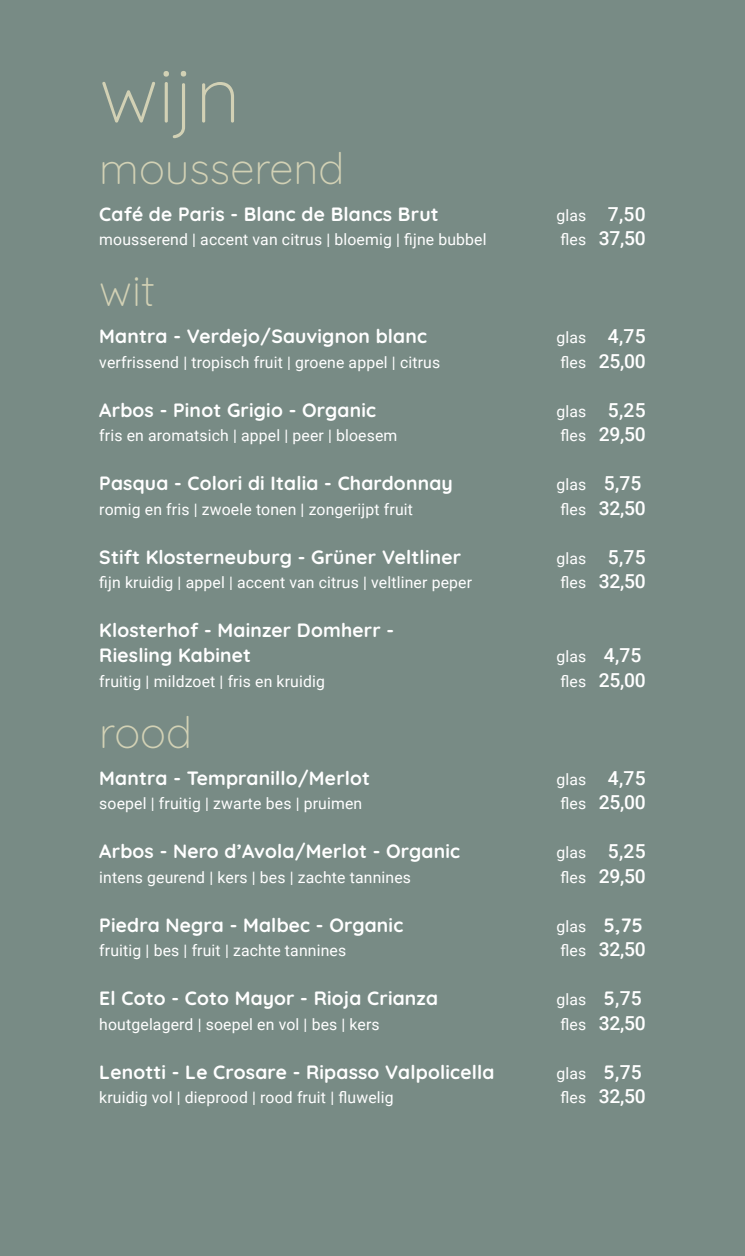
<style>
.page{position:relative;width:745px;height:1256px;background:#fff}
.page>*{position:absolute;margin:0;border:0;box-sizing:border-box;transform-origin:0 0}
.t1{font:300 78.75px "Quicksand";color:#d2d1b5}
.t2{font:300 43.75px "Quicksand";color:#d2d1b5}
.t3{font:700 19.25px/24.5px "Quicksand";letter-spacing:.01em;color:#fff}
.t4{font:500 19.25px "Roboto";letter-spacing:-.015em;color:#fff}
.t5{font:15.75px "Roboto";letter-spacing:.01em;color:#fff}
.s1{font-weight:500;font-size:19.25px}
.s2{font-weight:400;font-size:15.75px}
.s3{font-family:"Quicksand";font-weight:700;font-size:19.25px}
</style>
<div class="page">
<div style="left:0;top:0;width:744px;height:1255px;background:#788b85"></div>
<h1 class="t1" style="left:99px;top:34px;width:143px">wijn</h1>
<h2 class="t2" style="left:99px;top:134px;width:247px">mousserend</h2>
<p class="t3" style="left:99px;top:199px;width:341px">Café de Paris - Blanc de Blancs Brut</p>
<p class="t5" style="left:556px;top:204px;width:91px">glas <span class="s1">7,50</span></p>
<p class="t5" style="left:99px;top:228px;width:388px">mousserend | accent van citrus | bloemig | fijne bubbel</p>
<p class="t4" style="left:560px;top:225px;width:87px"><span class="s2">fles</span> 37,50</p>
<h2 class="t2" style="left:99px;top:257px;width:57px">wit</h2>
<p class="t3" style="left:99px;top:322px;width:329px">Mantra - Verdejo/Sauvignon blanc</p>
<p class="t5" style="left:556px;top:326px;width:91px">glas <span class="s1">4,75</span></p>
<p class="t5" style="left:99px;top:351px;width:342px">verfrissend | tropisch fruit | groene appel | citrus</p>
<p class="t4" style="left:560px;top:347px;width:87px"><span class="s2">fles</span> 25,00</p>
<p class="t3" style="left:99px;top:395px;width:278px">Arbos - Pinot Grigio - Organic</p>
<p class="t5" style="left:556px;top:400px;width:91px">glas <span class="s1">5,25</span></p>
<p class="t5" style="left:99px;top:424px;width:299px">fris en aromatsich | appel | peer | bloesem</p>
<p class="t4" style="left:560px;top:421px;width:87px"><span class="s2">fles</span> 29,50</p>
<p class="t3" style="left:99px;top:469px;width:354px">Pasqua - Colori di Italia - Chardonnay</p>
<p class="t5" style="left:556px;top:473px;width:87px">glas <span class="s1">5,75</span></p>
<p class="t5" style="left:99px;top:498px;width:315px">romig en fris | zwoele tonen | zongerijpt fruit</p>
<p class="t4" style="left:560px;top:494px;width:87px"><span class="s2">fles</span> 32,50</p>
<p class="t3" style="left:99px;top:542px;width:363px">Stift Klosterneuburg - Grüner Veltliner</p>
<p class="t5" style="left:556px;top:547px;width:91px">glas <span class="s1">5,75</span></p>
<p class="t5" style="left:99px;top:571px;width:374px">fijn kruidig | appel | accent van citrus | veltliner peper</p>
<p class="t4" style="left:560px;top:568px;width:87px"><span class="s2">fles</span> 32,50</p>
<p class="t3" style="left:99px;top:616px;width:296px">Klosterhof - Mainzer Domherr -<br>Riesling Kabinet</p>
<p class="t5" style="left:556px;top:645px;width:87px">glas <span class="s1">4,75</span></p>
<p class="t5" style="left:99px;top:669px;width:227px">fruitig | mildzoet | fris en kruidig</p>
<p class="t4" style="left:560px;top:666px;width:87px"><span class="s2">fles</span> 25,00</p>
<h2 class="t2" style="left:99px;top:698px;width:94px">rood</h2>
<p class="t3" style="left:99px;top:763px;width:272px">Mantra - Tempranillo/Merlot</p>
<p class="t5" style="left:556px;top:767px;width:91px">glas <span class="s1">4,75</span></p>
<p class="t5" style="left:99px;top:792px;width:264px">soepel | fruitig | zwarte bes | pruimen</p>
<p class="t4" style="left:560px;top:788px;width:87px"><span class="s2">fles</span> 25,00</p>
<p class="t3" style="left:99px;top:836px;width:362px">Arbos - Nero d’Avola/Merlot - Organic</p>
<p class="t5" style="left:556px;top:841px;width:91px">glas <span class="s1">5,25</span></p>
<p class="t5" style="left:99px;top:865px;width:313px">intens geurend | kers | bes | zachte tannines</p>
<p class="t4" style="left:560px;top:862px;width:87px"><span class="s2">fles</span> 29,50</p>
<p class="t3" style="left:99px;top:910px;width:305px">Piedra Negra - Malbec - Organic</p>
<p class="t5" style="left:556px;top:914px;width:88px">glas <span class="s3">5,75</span></p>
<p class="t5" style="left:99px;top:939px;width:248px">fruitig | bes | fruit | zachte tannines</p>
<p class="t4" style="left:560px;top:935px;width:87px"><span class="s2">fles</span> 32,50</p>
<p class="t3" style="left:99px;top:983px;width:340px">El Coto - Coto Mayor - Rioja Crianza</p>
<p class="t5" style="left:556px;top:988px;width:87px">glas <span class="s3">5</span><span class="s1">,75</span></p>
<p class="t5" style="left:99px;top:1012px;width:282px">houtgelagerd | soepel en vol | bes | kers</p>
<p class="t4" style="left:560px;top:1009px;width:87px"><span class="s2">fles</span> 32,50</p>
<p class="t3" style="left:99px;top:1057px;width:396px">Lenotti - Le Crosare - Ripasso Valpolicella</p>
<p class="t5" style="left:556px;top:1061px;width:87px">glas <span class="s3">5</span><span class="s1">,75</span></p>
<p class="t5" style="left:99px;top:1086px;width:296px">kruidig vol | dieprood | rood fruit | fluwelig</p>
<p class="t4" style="left:560px;top:1082px;width:87px"><span class="s2">fles</span> 32,50</p>
</div>
